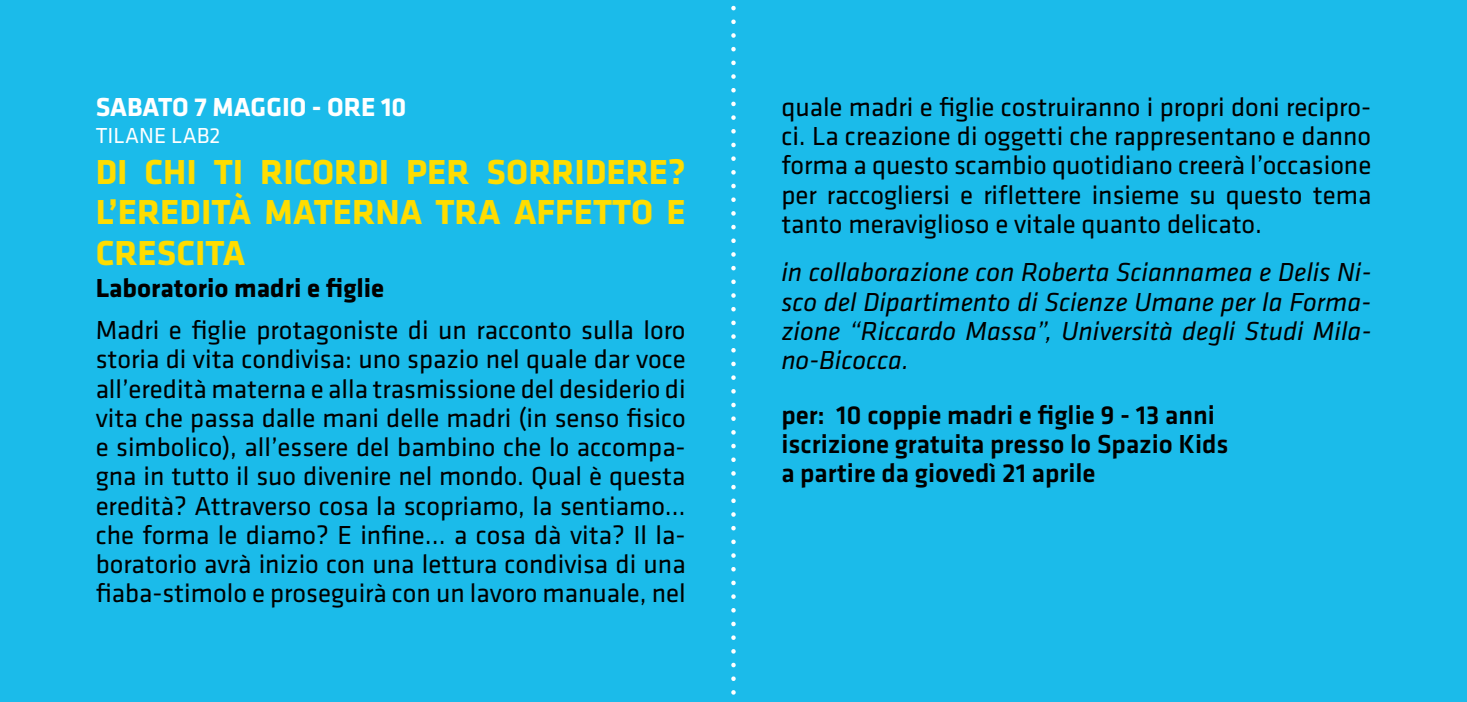
<style>
.page{position:relative;width:1467px;height:702px;background:#1bbbea}
.page>*{position:absolute;margin:0;border:0;box-sizing:border-box;transform-origin:0 0}
.t1{font:700 36px/40.5px "Klavika";color:#fd0;text-align:justify}
.t2{font:27px/29.2px "Klavika";color:#000;text-align:justify}
.t3{font:italic 27px/29.2px "Klavika";color:#000;text-align:justify}
.t4{font:500 27px/29.2px "Klavika";color:#000}
.t5{font:700 27px "Klavika";color:#000}
.t6{font:700 27px "Klavika";color:#fff}
.t7{font:22.5px "Klavika";color:#fff}
</style>
<div class="page">
<svg style="left:731px;top:5px;width:5px;height:690px"></svg>
<p class="t6" style="left:96px;top:92px;width:312px">SABATO 7 MAGGIO - ORE 10</p>
<p class="t7" style="left:96px;top:123px;width:126px">TILANE LAB2</p>
<h1 class="t1" style="left:96px;top:152px;width:591px">DI CHI TI RICORDI PER SORRIDERE?<br>L’EREDITÀ MATERNA TRA AFFETTO E CRESCITA</h1>
<p class="t5" style="left:96px;top:273px;width:290px">Laboratorio madri e figlie</p>
<p class="t2" style="left:96px;top:316px;width:592px">Madri e figlie protagoniste di un racconto sulla loro storia di vita condivisa: uno spazio nel quale dar voce all’eredità materna e alla trasmissione del desiderio di vita che passa dalle mani delle madri (in senso fisico e simbolico), all’essere del bambino che lo accompa&shy;gna in tutto il suo divenire nel mondo. Qual è questa eredità? Attraverso cosa la scopriamo, la sentiamo… che forma le diamo? E infine... a cosa dà vita? Il la&shy;boratorio avrà inizio con una lettura condivisa di una fiaba-stimolo e proseguirà con un lavoro manuale, nel</p>
<p class="t2" style="left:781px;top:93px;width:592px">quale madri e figlie costruiranno i propri doni recipro&shy;ci. La creazione di oggetti che rappresentano e danno forma a questo scambio quotidiano creerà l’occasione per raccogliersi e riflettere insieme su questo tema tanto meraviglioso e vitale quanto delicato.</p>
<p class="t3" style="left:781px;top:258px;width:592px">in collaborazione con Roberta Sciannamea e Delis Ni&shy;sco del Dipartimento di Scienze Umane per la Forma&shy;zione “Riccardo Massa”, Università degli Studi Mila&shy;no-Bicocca.</p>
<p class="t4" style="left:781px;top:401px;width:449px">per: 10 coppie madri e figlie 9 - 13 anni iscrizione gratuita presso lo Spazio Kids a partire da giovedì 21 aprile</p>
</div>
